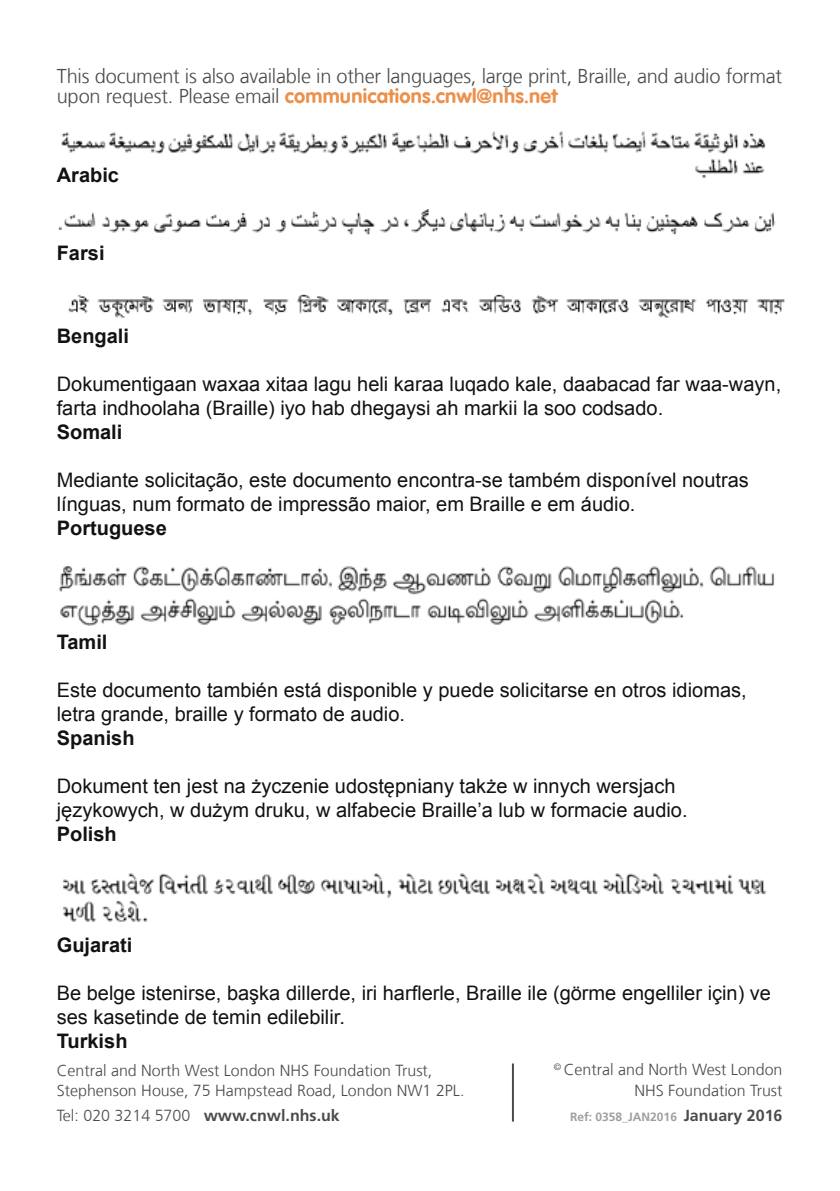
<style>
.page{position:relative;width:840px;height:1191px;background:#fff}
.page>*{position:absolute;margin:0;border:0;box-sizing:border-box;transform-origin:0 0}
.t1{font:20px/24px "Arial";color:#121212}
.t2{font:300 20px "Frutiger LT Com";letter-spacing:-.015em;color:#4a4c4b}
.t3{font:700 20px "Arial";color:#121212}
.t4{font:700 20px "VAG Rounded LT Com";letter-spacing:.01em;color:#eb914c}
.t5{font:300 16px/20px "Frutiger LT Com";color:#4a4c4b}
.t6{font:700 12px "Frutiger LT Com";color:#9d9f9e}
.s1{font-family:"Frutiger LT Com";font-weight:300;color:#4a4c4b}
.s2{font-weight:700}
.s3{font-size:16px;color:#4a4c4b}
</style>
<div class="page">
<hr style="left:511px;top:1063px;width:2px;height:58px;background:#4a4c4b">
<img style="left:61px;top:131px;width:705px;height:47px">
<img style="left:58px;top:210px;width:718px;height:25px">
<img style="left:68px;top:294px;width:717px;height:24px">
<img style="left:58px;top:565px;width:716px;height:60px">
<img style="left:63px;top:873px;width:704px;height:49px">
<p class="t2" style="left:57px;top:64px;width:726px">This document is also available in other languages, large print, Braille, and audio format</p>
<p class="t4" style="left:57px;top:83px;width:502px"><span class="s1">upon request. Please email</span> communications.cnwl@nhs.net</p>
<p class="t3" style="left:57px;top:161px;width:64px">Arabic</p>
<p class="t3" style="left:57px;top:240px;width:49px">Farsi</p>
<p class="t3" style="left:57px;top:322px;width:74px">Bengali</p>
<p class="t1" style="left:57px;top:372px;width:725px">Dokumentigaan waxaa xitaa lagu heli karaa luqado kale, daabacad far waa-wayn, farta indhoolaha (Braille) iyo hab dhegaysi ah markii la soo codsado.</p>
<p class="t3" style="left:57px;top:418px;width:67px">Somali</p>
<p class="t1" style="left:57px;top:468px;width:693px">Mediante solicitação, este documento encontra-se também disponível noutras línguas, num formato de impressão maior, em Braille e em áudio.</p>
<p class="t3" style="left:57px;top:514px;width:112px">Portuguese</p>
<p class="t3" style="left:57px;top:629px;width:52px">Tamil</p>
<p class="t1" style="left:57px;top:678px;width:691px">Este documento también está disponible y puede solicitarse en otros idiomas, letra grande, braille y formato de audio.</p>
<p class="t3" style="left:57px;top:725px;width:79px">Spanish</p>
<p class="t1" style="left:57px;top:774px;width:632px">Dokument ten jest na życzenie udostępniany także w innych wersjach językowych, w dużym druku, w alfabecie Braille’a lub w formacie audio.</p>
<p class="t3" style="left:57px;top:821px;width:62px">Polish</p>
<p class="t3" style="left:57px;top:931px;width:77px">Gujarati</p>
<p class="t1" style="left:57px;top:981px;width:715px">Be belge istenirse, başka dillerde, iri harflerle, Braille ile (görme engelliler için) ve ses kasetinde de temin edilebilir.</p>
<p class="t3" style="left:57px;top:1027px;width:72px">Turkish</p>
<p class="t5" style="left:57px;top:1060px;width:409px">Central and North West London NHS Foundation Trust,<br>Stephenson House, 75 Hampstead Road, London NW1 2PL.</p>
<p class="t5" style="left:57px;top:1105px;width:284px">Tel: 020 3214 5700 <span class="s2">www.cnwl.nhs.uk</span></p>
<p class="t5" style="left:553px;top:1059px;width:230px;text-align:right"><sup>©</sup> Central and North West London<br>NHS Foundation Trust</p>
<p class="t6" style="left:570px;top:1109px;width:214px">Ref: 0358_JAN2016 <span class="s3">January 2016</span></p>
</div>
